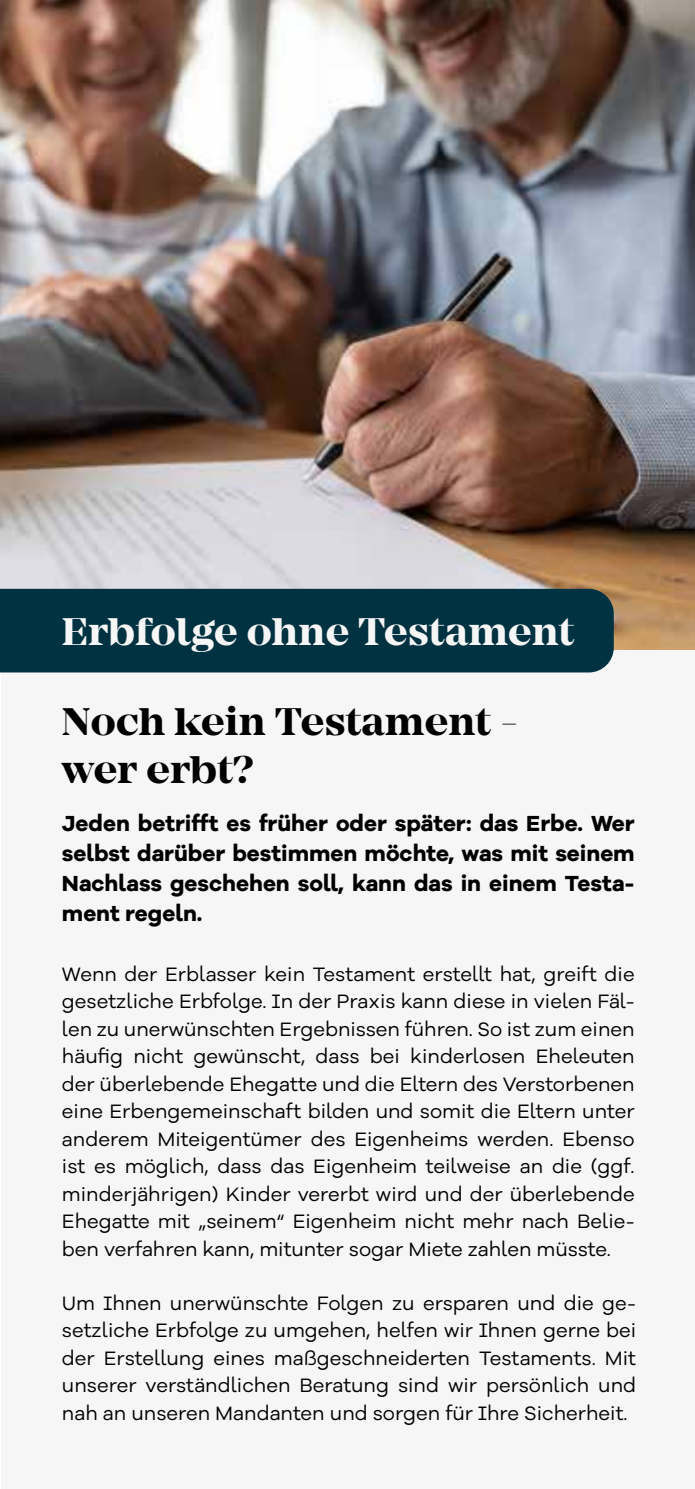
<style>
.page{position:relative;width:695px;height:1489px;background:#fff}
.page>*{position:absolute;margin:0;border:0;box-sizing:border-box;transform-origin:0 0}
.t1{font:700 40px/48px "Mirador";color:#000}
.t2{font:700 40px "Mirador";color:#f6f6f6}
.t3{font:700 22.5px/30px "Galano Grotesque Alt";color:#000;text-align:justify}
.t4{font:20px/27.5px "Galano Grotesque Alt";color:#000;text-align:justify}
</style>
<div class="page">
<div style="left:1px;top:0;width:693px;height:1488px;background:#f6f6f6"></div>
<img style="left:0;top:0;width:694px;height:649px">
<div style="left:0;top:589px;width:613px;height:83px;background:#003241"></div>
<h1 class="t2" style="left:62px;top:607px;width:514px">Erbfolge ohne Testament</h1>
<h1 class="t1" style="left:62px;top:698px;width:458px">Noch kein Testament - wer erbt?</h1>
<p class="t3" style="left:62px;top:807px;width:574px">Jeden betrifft es früher oder später: das Erbe. Wer selbst darüber bestimmen möchte, was mit seinem Nachlass geschehen soll, kann das in einem Testa&shy;ment regeln.</p>
<p class="t4" style="left:62px;top:959px;width:574px">Wenn der Erblasser kein Testament erstellt hat, greift die gesetzliche Erbfolge. In der Praxis kann diese in vielen Fäl&shy;len zu unerwünschten Ergebnissen führen. So ist zum einen häufig nicht gewünscht, dass bei kinderlosen Eheleuten der überlebende Ehegatte und die Eltern des Verstorbenen eine Erbengemeinschaft bilden und somit die Eltern unter anderem Miteigentümer des Eigenheims werden. Ebenso ist es möglich, dass das Eigenheim teilweise an die (ggf. minderjährigen) Kinder vererbt wird und der überlebende Ehegatte mit „seinem“ Eigenheim nicht mehr nach Belie&shy;ben verfahren kann, mitunter sogar Miete zahlen müsste.</p>
<p class="t4" style="left:62px;top:1288px;width:575px">Um Ihnen unerwünschte Folgen zu ersparen und die ge&shy;setzliche Erbfolge zu umgehen, helfen wir Ihnen gerne bei der Erstellung eines maßgeschneiderten Testaments. Mit unserer verständlichen Beratung sind wir persönlich und nah an unseren Mandanten und sorgen für Ihre Sicherheit.</p>
</div>
